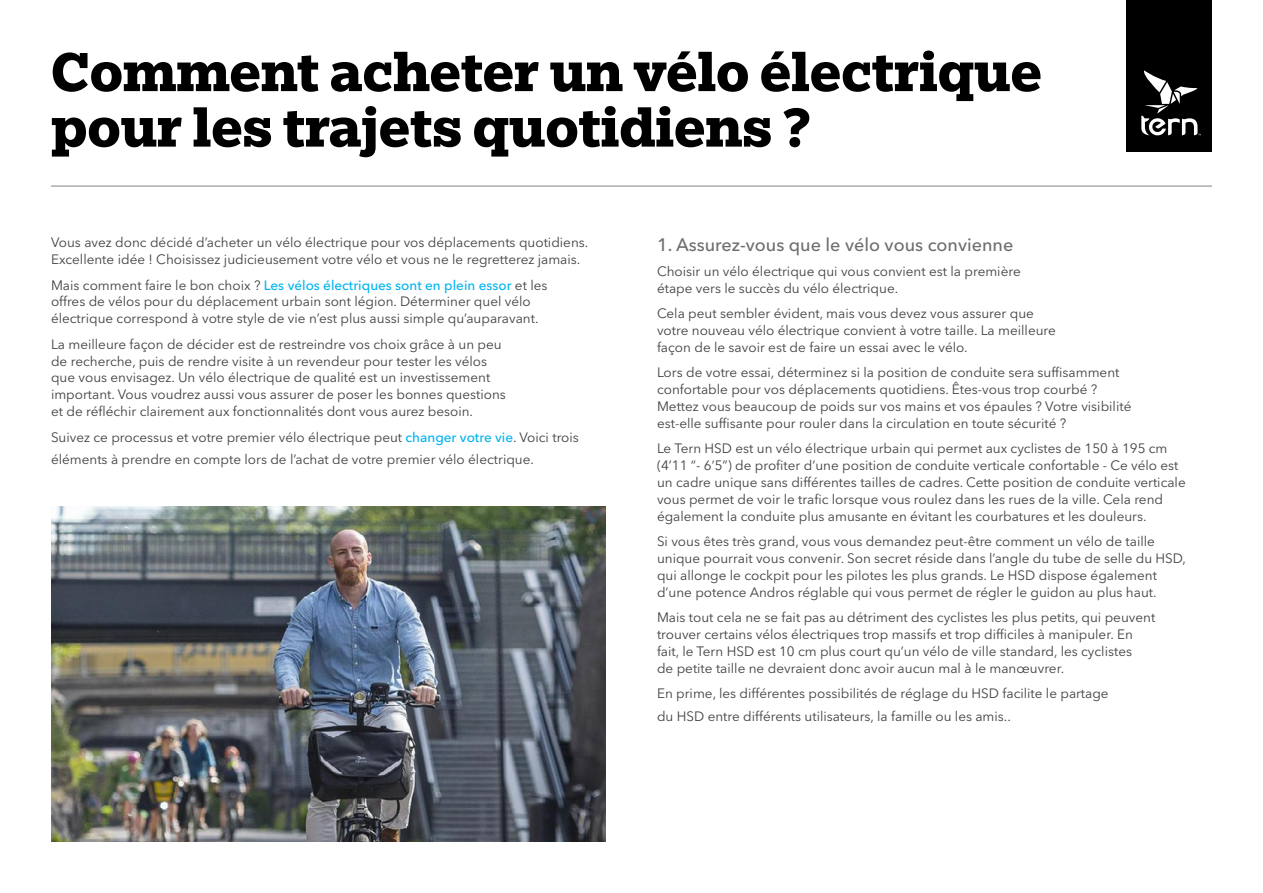
<style>
.page{position:relative;width:1263px;height:893px;background:#fff}
.page>*{position:absolute;margin:0;border:0;box-sizing:border-box;transform-origin:0 0}
.t1{font:700 60px/55.5px "Egyptian Slate Pro";color:#000}
.t2{font:500 18px "Avenir Next LT Pro";color:#6d6e71}
.t3{font:13.5px/16.8px "Avenir Next LT Pro";color:#414042}
.s1{font-weight:500;color:#00b3f0}
</style>
<div class="page">
<div style="left:1127px;top:0;width:85px;height:151px;background:#000"></div>
<svg style="left:1141px;top:70px;width:60px;height:66px"></svg>
<hr style="left:51px;top:186px;width:1161px;height:1px;background:#808285">
<img style="left:51px;top:506px;width:555px;height:336px">
<h1 class="t1" style="left:51px;top:43px;width:992px">Comment acheter un vélo électrique pour les trajets quotidiens ?</h1>
<p class="t3" style="left:51px;top:234px;width:539px">Vous avez donc décidé d’acheter un vélo électrique pour vos déplacements quotidiens.<br>Excellente idée ! Choisissez judicieusement votre vélo et vous ne le regretterez jamais.</p>
<p class="t3" style="left:51px;top:276px;width:498px">Mais comment faire le bon choix ? <span class="s1">Les vélos électriques sont en plein essor</span> et les offres de vélos pour du déplacement urbain sont légion. Déterminer quel vélo électrique correspond à votre style de vie n’est plus aussi simple qu’auparavant.</p>
<p class="t3" style="left:51px;top:335px;width:456px">La meilleure façon de décider est de restreindre vos choix grâce à un peu de recherche, puis de rendre visite à un revendeur pour tester les vélos que vous envisagez. Un vélo électrique de qualité est un investissement important. Vous voudrez aussi vous assurer de poser les bonnes questions et de réfléchir clairement aux fonctionnalités dont vous aurez besoin.</p>
<p class="t3" style="left:51px;top:426px;width:529px;line-height:22.5px">Suivez ce processus et votre premier vélo électrique peut <span class="s1">changer votre vie</span>. Voici trois éléments à prendre en compte lors de l’achat de votre premier vélo électrique.</p>
<h2 class="t2" style="left:657px;top:234px;width:358px">1. Assurez-vous que le vélo vous convienne</h2>
<p class="t3" style="left:657px;top:263px;width:365px">Choisir un vélo électrique qui vous convient est la première étape vers le succès du vélo électrique.</p>
<p class="t3" style="left:657px;top:305px;width:400px">Cela peut sembler évident, mais vous devez vous assurer que votre nouveau vélo électrique convient à votre taille. La meilleure façon de le savoir est de faire un essai avec le vélo.</p>
<p class="t3" style="left:657px;top:364px;width:476px">Lors de votre essai, déterminez si la position de conduite sera suffisamment confortable pour vos déplacements quotidiens. Êtes-vous trop courbé ?<br>Mettez vous beaucoup de poids sur vos mains et vos épaules ? Votre visibilité est-elle suffisante pour rouler dans la circulation en toute sécurité ?</p>
<p class="t3" style="left:657px;top:440px;width:530px">Le Tern HSD est un vélo électrique urbain qui permet aux cyclistes de 150 à 195 cm (4’11 “- 6’5”) de profiter d’une position de conduite verticale confortable - Ce vélo est un cadre unique sans différentes tailles de cadres. Cette position de conduite verticale vous permet de voir le trafic lorsque vous roulez dans les rues de la ville. Cela rend également la conduite plus amusante en évitant les courbatures et les douleurs.</p>
<p class="t3" style="left:657px;top:533px;width:530px">Si vous êtes très grand, vous vous demandez peut-être comment un vélo de taille unique pourrait vous convenir. Son secret réside dans l’angle du tube de selle du HSD, qui allonge le cockpit pour les pilotes les plus grands. Le HSD dispose également d’une potence Andros réglable qui vous permet de régler le guidon au plus haut.</p>
<p class="t3" style="left:657px;top:609px;width:500px">Mais tout cela ne se fait pas au détriment des cyclistes les plus petits, qui peuvent trouver certains vélos électriques trop massifs et trop difficiles à manipuler. En fait, le Tern HSD est 10 cm plus court qu’un vélo de ville standard, les cyclistes<br>de petite taille ne devraient donc avoir aucun mal à le manœuvrer.</p>
<p class="t3" style="left:657px;top:682px;width:453px;line-height:22.5px">En prime, les différentes possibilités de réglage du HSD facilite le partage du HSD entre différents utilisateurs, la famille ou les amis..</p>
</div>
